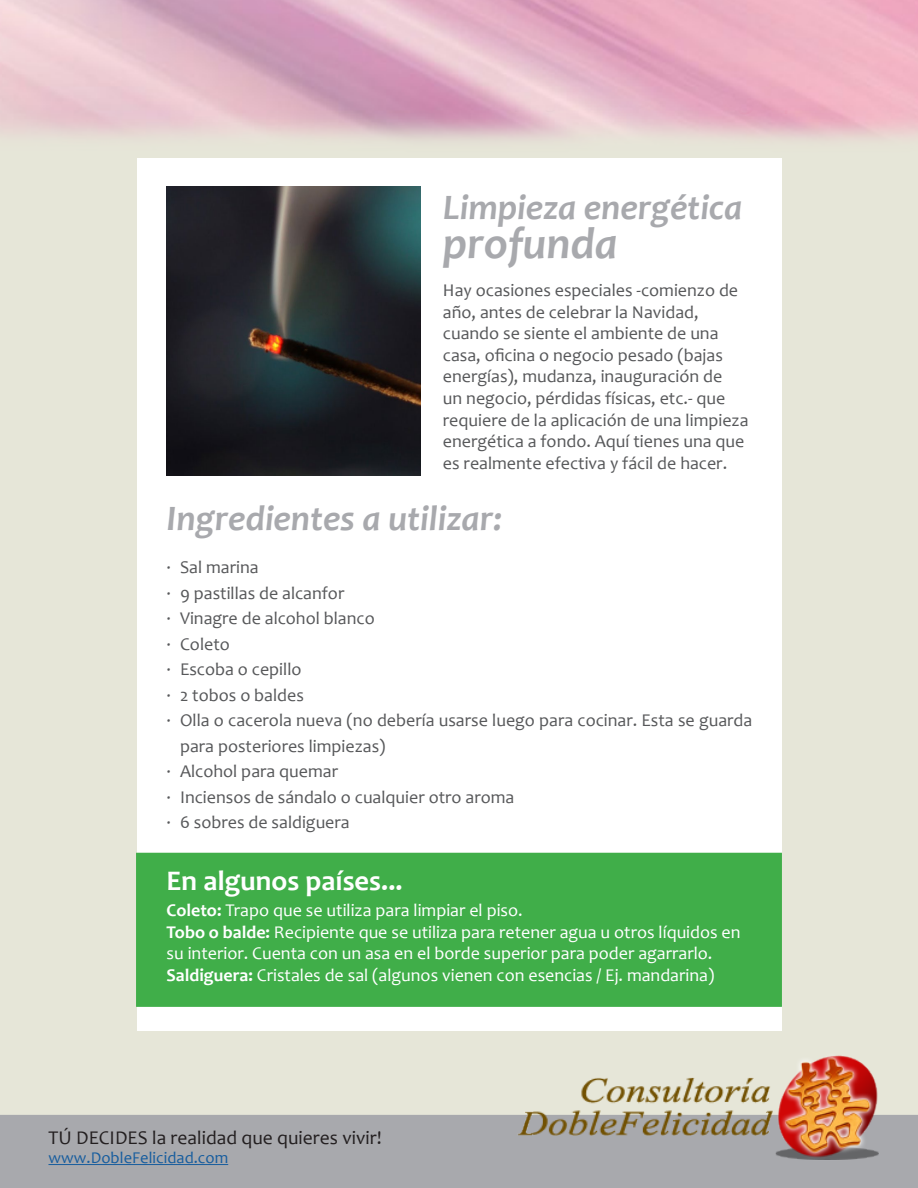
<style>
.page{position:relative;width:918px;height:1188px;background:#fff}
.page>*{position:absolute;margin:0;border:0;box-sizing:border-box;transform-origin:0 0}
.t1{font:italic 700 45px "Candara";color:#a8a9ad}
.t2{font:italic 700 36px "Candara";color:#a8a9ad}
.t3{font:700 28.5px "Candara";color:#fff}
.t4{font:19.5px "Candara";letter-spacing:.005em;color:#231f20}
.t5{font:18px/21.6px "Candara";color:#57585a}
.t6{font:18px/21.6px "Candara";color:#fff}
.t7{font:16.5px "Candara";color:#175d9e}
.s1{font-weight:700}
</style>
<div class="page">
<div style="left:0;top:1px;width:918px;height:1187px;background:linear-gradient(to right,#e6e6d8,#e6e6d8)"></div>
<div style="left:137px;top:158px;width:644px;height:873px;background:#fff"></div>
<div style="left:0;top:1115px;width:918px;height:73px;background:#a8a9ad"></div>
<hr style="left:48px;top:1164px;width:180px;height:1px;background:#175d9e">
<img style="left:515px;top:1055px;width:369px;height:105px">
<img style="left:0;top:0;width:918px;height:229px">
<div style="left:136px;top:853px;width:646px;height:154px;background:#40ae49;border:2px solid #40ae49"></div>
<img style="left:167px;top:186px;width:254px;height:289px">
<p class="t2" style="left:443px;top:184px;width:301px">Limpieza energética</p>
<p class="t1" style="left:443px;top:215px;width:176px">profunda</p>
<p class="t5" style="left:443px;top:279px;width:307px">Hay ocasiones especiales -comienzo de año, antes de celebrar la Navidad, cuando se siente el ambiente de una casa, oficina o negocio pesado (bajas energías), mudanza, inauguración de<br>un negocio, pérdidas físicas, etc.- que requiere de la aplicación de una limpieza energética a fondo. Aquí tienes una que es realmente efectiva y fácil de hacer.</p>
<p class="t2" style="left:167px;top:496px;width:337px">Ingredientes a utilizar:</p>
<p class="t5" style="left:167px;top:557px;width:94px">· Sal marina</p>
<p class="t5" style="left:167px;top:582px;width:179px">· 9 pastillas de alcanfor</p>
<p class="t5" style="left:167px;top:608px;width:210px">· Vinagre de alcohol blanco</p>
<p class="t5" style="left:167px;top:633px;width:65px">· Coleto</p>
<p class="t5" style="left:167px;top:659px;width:136px">· Escoba o cepillo</p>
<p class="t5" style="left:167px;top:684px;width:139px">· 2 tobos o baldes</p>
<p class="t5" style="left:180px;top:708px;width:574px;line-height:25.5px;text-indent:-14px">· Olla o cacerola nueva (no debería usarse luego para cocinar. Esta se guarda para posteriores limpiezas)</p>
<p class="t5" style="left:167px;top:761px;width:173px">· Alcohol para quemar</p>
<p class="t5" style="left:167px;top:786px;width:349px">· Inciensos de sándalo o cualquier otro aroma</p>
<p class="t5" style="left:167px;top:812px;width:185px">· 6 sobres de saldiguera</p>
<p class="t3" style="left:167px;top:863px;width:238px">En algunos países...</p>
<p class="t6" style="left:167px;top:899px;width:576px"><span class="s1">Coleto:</span> Trapo que se utiliza para limpiar el piso.<br><span class="s1">Tobo o balde:</span> Recipiente que se utiliza para retener agua u otros líquidos en su interior. Cuenta con un asa en el borde superior para poder agarrarlo.</p>
<p class="t6" style="left:167px;top:964px;width:549px"><span class="s1">Saldiguera:</span> Cristales de sal (algunos vienen con esencias / Ej. mandarina)</p>
<p class="t4" style="left:48px;top:1125px;width:335px">TÚ DECIDES la realidad que quieres vivir!</p>
<p class="t7" style="left:48px;top:1148px;width:181px">www.DobleFelicidad.com</p>
</div>
